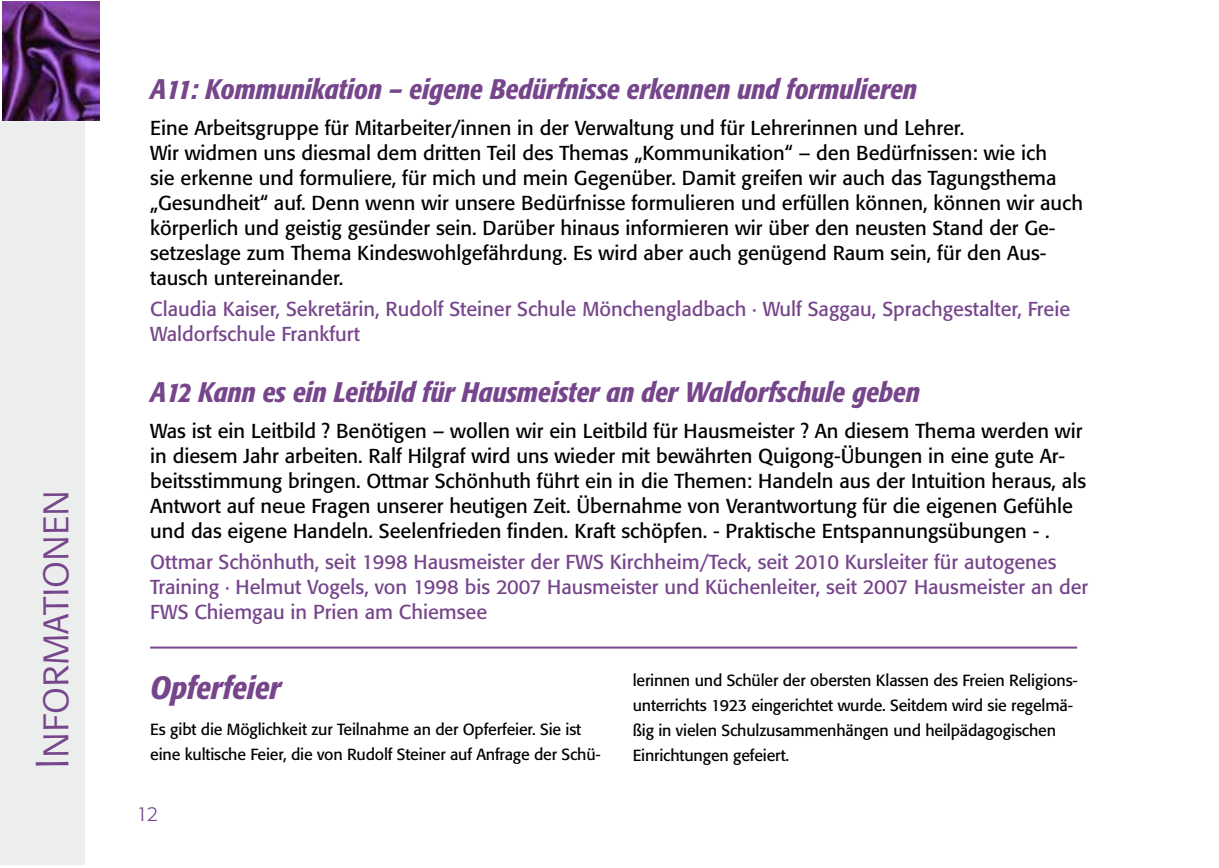
<style>
.page{position:relative;width:1219px;height:868px;background:#fff}
.page>*{position:absolute;margin:0;border:0;box-sizing:border-box;transform-origin:0 0}
.t1{font:46px "Formata Light SC";color:#76458b}
.t2{font:italic 500 condensed 32px "Formata";color:#76458b}
.t3{font:italic 500 condensed 28px "Formata";color:#76458b}
.t4{font:20px/25px "Formata";color:#000}
.t5{font:20px/25px "Formata";color:#76458b}
.t6{font:300 20px "Formata";color:#76458b}
.t7{font:16px/25px "Formata";letter-spacing:-.01em;color:#000}
</style>
<div class="page">
<div style="left:0;top:121px;width:85px;height:743px;background:#eceded"></div>
<img style="left:3px;top:1px;width:96px;height:120px">
<hr style="left:150px;top:646px;width:927px;height:2px;background:#76458b">
<h1 class="t1" style="left:25px;top:768px;width:280px;rotate:-90deg">Informationen</h1>
<h3 class="t3" style="left:150px;top:72px;width:768px">A11: Kommunikation – eigene Bedürfnisse erkennen und formulieren</h3>
<p class="t4" style="left:150px;top:116px;width:934px">Eine Arbeitsgruppe für Mitarbeiter/innen in der Verwaltung und für Lehrerinnen und Lehrer.<br>Wir widmen uns diesmal dem dritten Teil des Themas „Kommunikation“ – den Bedürfnissen: wie ich<br>sie erkenne und formuliere, für mich und mein Gegenüber. Damit greifen wir auch das Tagungsthema „Gesundheit“ auf. Denn wenn wir unsere Bedürfnisse formulieren und erfüllen können, können wir auch körperlich und geistig gesünder sein. Darüber hinaus informieren wir über den neusten Stand der Ge&shy;setzeslage zum Thema Kindeswohlgefährdung. Es wird aber auch genügend Raum sein, für den Aus&shy;tausch untereinander.</p>
<p class="t5" style="left:150px;top:296px;width:922px">Claudia Kaiser, Sekretärin, Rudolf Steiner Schule Mönchengladbach · Wulf Saggau, Sprachgestalter, Freie<br>Waldorfschule Frankfurt</p>
<h3 class="t3" style="left:150px;top:374px;width:771px">A12 Kann es ein Leitbild für Hausmeister an der Waldorfschule geben</h3>
<p class="t4" style="left:150px;top:418px;width:937px">Was ist ein Leitbild ? Benötigen – wollen wir ein Leitbild für Hausmeister ? An diesem Thema werden wir in diesem Jahr arbeiten. Ralf Hilgraf wird uns wieder mit bewährten Quigong-Übungen in eine gute Ar&shy;beitsstimmung bringen. Ottmar Schönhuth führt ein in die Themen: Handeln aus der Intuition heraus, als Antwort auf neue Fragen unserer heutigen Zeit. Übernahme von Verantwortung für die eigenen Gefühle und das eigene Handeln. Seelenfrieden finden. Kraft schöpfen. - Praktische Entspannungsübungen - .</p>
<p class="t5" style="left:150px;top:549px;width:939px">Ottmar Schönhuth, seit 1998 Hausmeister der FWS Kirchheim/Teck, seit 2010 Kursleiter für autogenes<br>Training · Helmut Vogels, von 1998 bis 2007 Hausmeister und Küchenleiter, seit 2007 Hausmeister an der<br>FWS Chiemgau in Prien am Chiemsee</p>
<h2 class="t2" style="left:150px;top:668px;width:132px">Opferfeier</h2>
<p class="t7" style="left:150px;top:717px;width:452px">Es gibt die Möglichkeit zur Teilnahme an der Opferfeier. Sie ist eine kultische Feier, die von Rudolf Steiner auf Anfrage der Schü-</p>
<p class="t6" style="left:136px;top:801px;width:24px">12</p>
<p class="t7" style="left:633px;top:668px;width:447px">lerinnen und Schüler der obersten Klassen des Freien Religions&shy;unterrichts 1923 eingerichtet wurde. Seitdem wird sie regelmä&shy;ßig in vielen Schulzusammenhängen und heilpädagogischen Einrichtungen gefeiert.</p>
</div>
